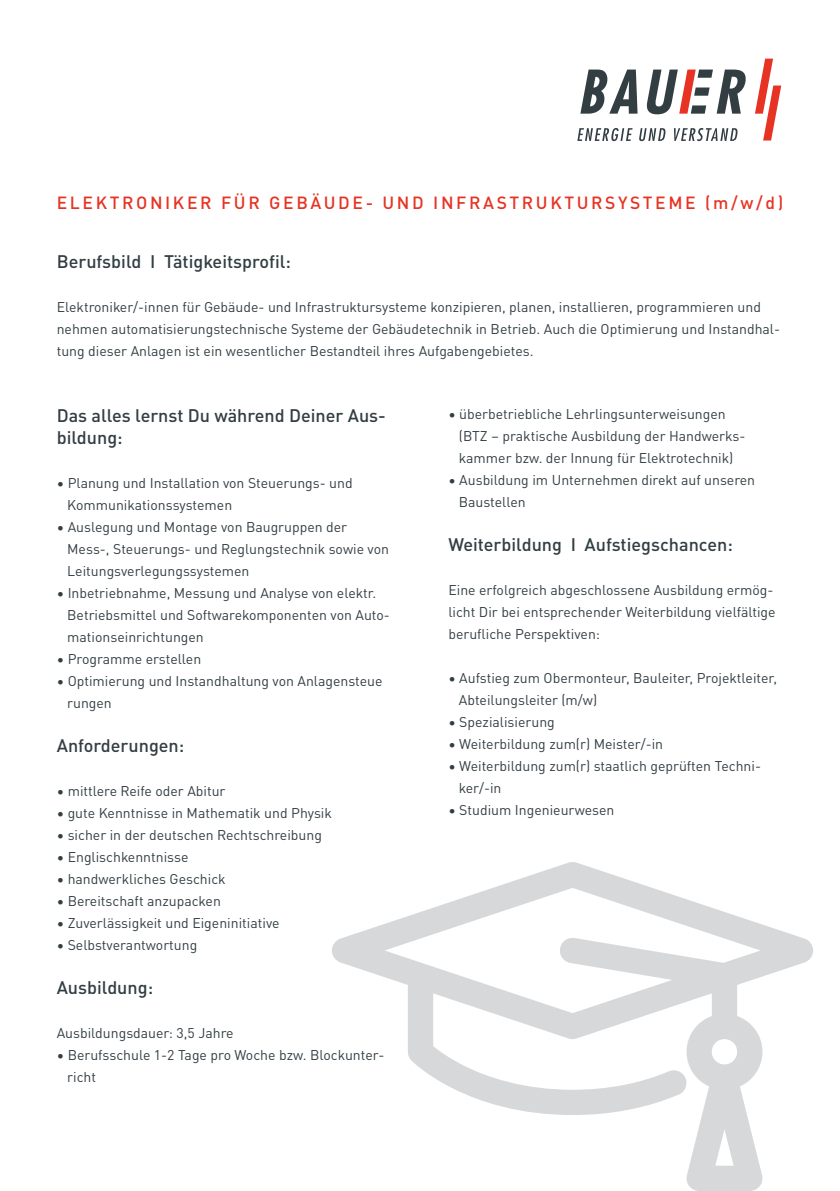
<style>
.page{position:relative;width:840px;height:1191px;background:#fff}
.page>*{position:absolute;margin:0;border:0;box-sizing:border-box;transform-origin:0 0}
.t1{font:500 18px/22px "DINOT";color:#323e43}
.t2{font:500 17.4px "DINOT";letter-spacing:.15em;color:#e63323}
.t3{font:14px/22px "DINOT";color:#323e43}
</style>
<div class="page">
<svg style="left:332px;top:862px;width:480px;height:329px"></svg>
<svg style="left:577px;top:59px;width:203px;height:82px"></svg>
<p class="t2" style="left:57px;top:190px;width:727px">ELEKTRONIKER FÜR GEBÄUDE- UND INFRASTRUKTURSYSTEME (m/w/d)</p>
<p class="t1" style="left:57px;top:249px;width:235px">Berufsbild I Tätigkeitsprofil:</p>
<p class="t3" style="left:57px;top:294px;width:724px">Elektroniker/-innen für Gebäude- und Infrastruktursysteme konzipieren, planen, installieren, programmieren und nehmen automatisierungstechnische Systeme der Gebäudetechnik in Betrieb. Auch die Optimierung und Instandhal&shy;tung dieser Anlagen ist ein wesentlicher Bestandteil ihres Aufgabengebietes.</p>
<p class="t1" style="left:57px;top:403px;width:330px">Das alles lernst Du während Deiner Aus&shy;bildung:</p>
<p class="t3" style="left:67px;top:471px;width:287px;text-indent:-10px">• Planung und Installation von Steuerungs- und<br>Kommunikationssystemen</p>
<p class="t3" style="left:67px;top:515px;width:323px;text-indent:-10px">• Auslegung und Montage von Baugruppen der<br>Mess-, Steuerungs- und Reglungstechnik sowie von<br>Leitungsverlegungssystemen</p>
<p class="t3" style="left:67px;top:581px;width:324px;text-indent:-10px">• Inbetriebnahme, Messung und Analyse von elektr.<br>Betriebsmittel und Softwarekomponenten von Auto&shy;mationseinrichtungen</p>
<p class="t3" style="left:57px;top:647px;width:146px">• Programme erstellen</p>
<p class="t3" style="left:67px;top:669px;width:316px;text-indent:-10px">• Optimierung und Instandhaltung von Anlagensteue rungen</p>
<p class="t1" style="left:57px;top:733px;width:129px">Anforderungen:</p>
<p class="t3" style="left:57px;top:779px;width:170px">• mittlere Reife oder Abitur</p>
<p class="t3" style="left:57px;top:801px;width:276px">• gute Kenntnisse in Mathematik und Physik</p>
<p class="t3" style="left:57px;top:823px;width:266px">• sicher in der deutschen Rechtschreibung</p>
<p class="t3" style="left:57px;top:845px;width:133px">• Englischkenntnisse</p>
<p class="t3" style="left:57px;top:867px;width:170px">• handwerkliches Geschick</p>
<p class="t3" style="left:57px;top:889px;width:165px">• Bereitschaft anzupacken</p>
<p class="t3" style="left:57px;top:911px;width:224px">• Zuverlässigkeit und Eigeninitiative</p>
<p class="t3" style="left:57px;top:933px;width:142px">• Selbstverantwortung</p>
<p class="t1" style="left:57px;top:975px;width:98px">Ausbildung:</p>
<p class="t3" style="left:57px;top:1021px;width:178px">Ausbildungsdauer: 3,5 Jahre</p>
<p class="t3" style="left:67px;top:1043px;width:318px;text-indent:-10px">• Berufsschule 1-2 Tage pro Woche bzw. Blockunter&shy;richt</p>
<p class="t3" style="left:458px;top:401px;width:288px;text-indent:-10px">• überbetriebliche Lehrlingsunterweisungen (BTZ – praktische Ausbildung der Handwerks&shy;kammer bzw. der Innung für Elektrotechnik)</p>
<p class="t3" style="left:458px;top:467px;width:298px;text-indent:-10px">• Ausbildung im Unternehmen direkt auf unseren<br>Baustellen</p>
<p class="t1" style="left:448px;top:532px;width:286px">Weiterbildung I Aufstiegschancen:</p>
<p class="t3" style="left:448px;top:578px;width:328px">Eine erfolgreich abgeschlossene Ausbildung ermög&shy;licht Dir bei entsprechender Weiterbildung vielfältige berufliche Perspektiven:</p>
<p class="t3" style="left:458px;top:665px;width:319px;text-indent:-10px">• Aufstieg zum Obermonteur, Bauleiter, Projektleiter,<br>Abteilungsleiter (m/w)</p>
<p class="t3" style="left:448px;top:709px;width:108px">• Spezialisierung</p>
<p class="t3" style="left:448px;top:731px;width:216px">• Weiterbildung zum(r) Meister/-in</p>
<p class="t3" style="left:458px;top:753px;width:303px;text-indent:-10px">• Weiterbildung zum(r) staatlich geprüften Techni&shy;ker/-in</p>
<p class="t3" style="left:448px;top:797px;width:167px">• Studium Ingenieurwesen</p>
</div>
